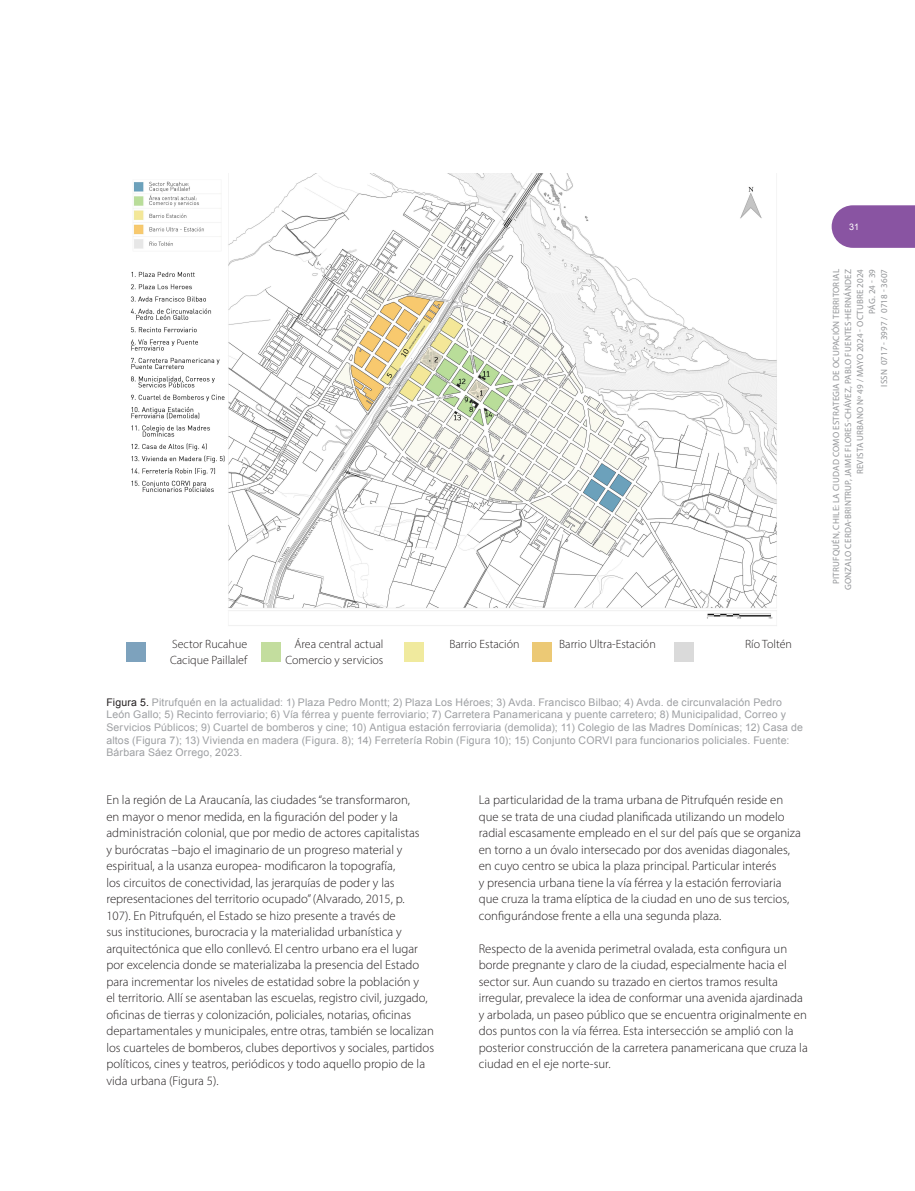
<style>
.page{position:relative;width:915px;height:1191px;background:#fff}
.page>*{position:absolute;margin:0;border:0;box-sizing:border-box;transform-origin:0 0}
._11_Cuerpo_Texto{font:300 12.75px/16.5px "Myriad Pro";color:#231f20}
._16_cuerpo_tabla{font:300 12px/16.5px "Myriad Pro";color:#231f20;text-align:right}
._13_Pie_Foto{font:10.5px/12.6px "Arial";letter-spacing:.02em;color:#9d9fa2}
.t1{font:9px/12px "Myriad Pro";letter-spacing:.02em;color:#939598;text-align:right}
.t2{font:9px "Arial";color:#fff}
.s1{color:#231f20}
</style>
<div class="page">
<svg style="left:831px;top:205px;width:83px;height:43px;background:#9160a8"></svg>
<img style="left:130px;top:173px;width:647px;height:453px">
<div style="left:126px;top:642px;width:20px;height:19px;background:#7da2bd"></div>
<div style="left:261px;top:642px;width:20px;height:19px;background:#c3dd9e"></div>
<div style="left:403px;top:642px;width:20px;height:19px;background:#f0ea9e"></div>
<div style="left:531px;top:642px;width:20px;height:19px;background:#ecc975"></div>
<div style="left:673px;top:642px;width:20px;height:19px;background:#dadada"></div>
<p class="_16_cuerpo_tabla" style="left:172px;top:635px;width:76px">Sector Rucahue</p>
<p class="_16_cuerpo_tabla" style="left:170px;top:652px;width:79px">Cacique Paillalef</p>
<p class="_16_cuerpo_tabla" style="left:285px;top:635px;width:99px">Área central actual<br>Comercio y servicios</p>
<p class="_16_cuerpo_tabla" style="left:449px;top:635px;width:72px">Barrio Estación</p>
<p class="_16_cuerpo_tabla" style="left:559px;top:635px;width:98px">Barrio Ultra-Estación</p>
<p class="_16_cuerpo_tabla" style="left:744px;top:635px;width:48px">Río Toltén</p>
<p class="_13_Pie_Foto" style="left:106px;top:696px;width:697px"><span class="s1">Figura 5.</span> Pitrufquén en la actualidad: 1) Plaza Pedro Montt; 2) Plaza Los Héroes; 3) Avda. Francisco Bilbao; 4) Avda. de circunvalación Pedro León Gallo; 5) Recinto ferroviario; 6) Vía férrea y puente ferroviario; 7) Carretera Panamericana y puente carretero; 8) Municipalidad, Correo y Servicios Públicos; 9) Cuartel de bomberos y cine; 10) Antigua estación ferroviaria (demolida); 11) Colegio de las Madres Domínicas; 12) Casa de altos (Figura 7); 13) Vivienda en madera (Figura. 8); 14) Ferretería Robin (Figura 10); 15) Conjunto CORVI para funcionarios policiales. Fuente:<br>Bárbara Sáez Orrego, 2023.</p>
<p class="_11_Cuerpo_Texto" style="left:106px;top:791px;width:329px">En la región de La Araucanía, las ciudades “se transformaron,<br>en mayor o menor medida, en la figuración del poder y la administración colonial, que por medio de actores capitalistas<br>y burócratas –bajo el imaginario de un progreso material y espiritual, a la usanza europea- modificaron la topografía,<br>los circuitos de conectividad, las jerarquías de poder y las representaciones del territorio ocupado” (Alvarado, 2015, p.<br>107). En Pitrufquén, el Estado se hizo presente a través de<br>sus instituciones, burocracia y la materialidad urbanística y arquitectónica que ello conllevó. El centro urbano era el lugar por excelencia donde se materializaba la presencia del Estado para incrementar los niveles de estatidad sobre la población y<br>el territorio. Allí se asentaban las escuelas, registro civil, juzgado, oficinas de tierras y colonización, policiales, notarias, oficinas departamentales y municipales, entre otras, también se localizan los cuarteles de bomberos, clubes deportivos y sociales, partidos políticos, cines y teatros, periódicos y todo aquello propio de la vida urbana (Figura 5).</p>
<p class="_11_Cuerpo_Texto" style="left:478px;top:791px;width:323px">La particularidad de la trama urbana de Pitrufquén reside en que se trata de una ciudad planificada utilizando un modelo radial escasamente empleado en el sur del país que se organiza en torno a un óvalo intersecado por dos avenidas diagonales, en cuyo centro se ubica la plaza principal. Particular interés<br>y presencia urbana tiene la vía férrea y la estación ferroviaria que cruza la trama elíptica de la ciudad en uno de sus tercios, configurándose frente a ella una segunda plaza.</p>
<p class="_11_Cuerpo_Texto" style="left:478px;top:940px;width:330px">Respecto de la avenida perimetral ovalada, esta configura un borde pregnante y claro de la ciudad, especialmente hacia el sector sur. Aun cuando su trazado en ciertos tramos resulta irregular, prevalece la idea de conformar una avenida ajardinada y arbolada, un paseo público que se encuentra originalmente en dos puntos con la vía férrea. Esta intersección se amplió con la posterior construcción de la carretera panamericana que cruza la ciudad en el eje norte-sur.</p>
<p class="t2" style="left:848px;top:221px;width:12px">31</p>
<p class="t1" style="left:829px;top:590px;width:322px;rotate:-90deg">PITRUFQUÉN, CHILE: LA CIUDAD COMO ESTRATEGIA DE OCUPACIÓN TERRITORIAL GONZALO CERDA-BRINTRUP, JAIME FLORES-CHÁVEZ, PABLO FUENTES-HERNÁNDEZ REVISTA URBANO Nº 49 / MAYO 2024 - OCTUBRE 2024<br>PÁG. 24 - 39<br>ISSN 0717 - 3997 / 0718 - 3607</p>
</div>
